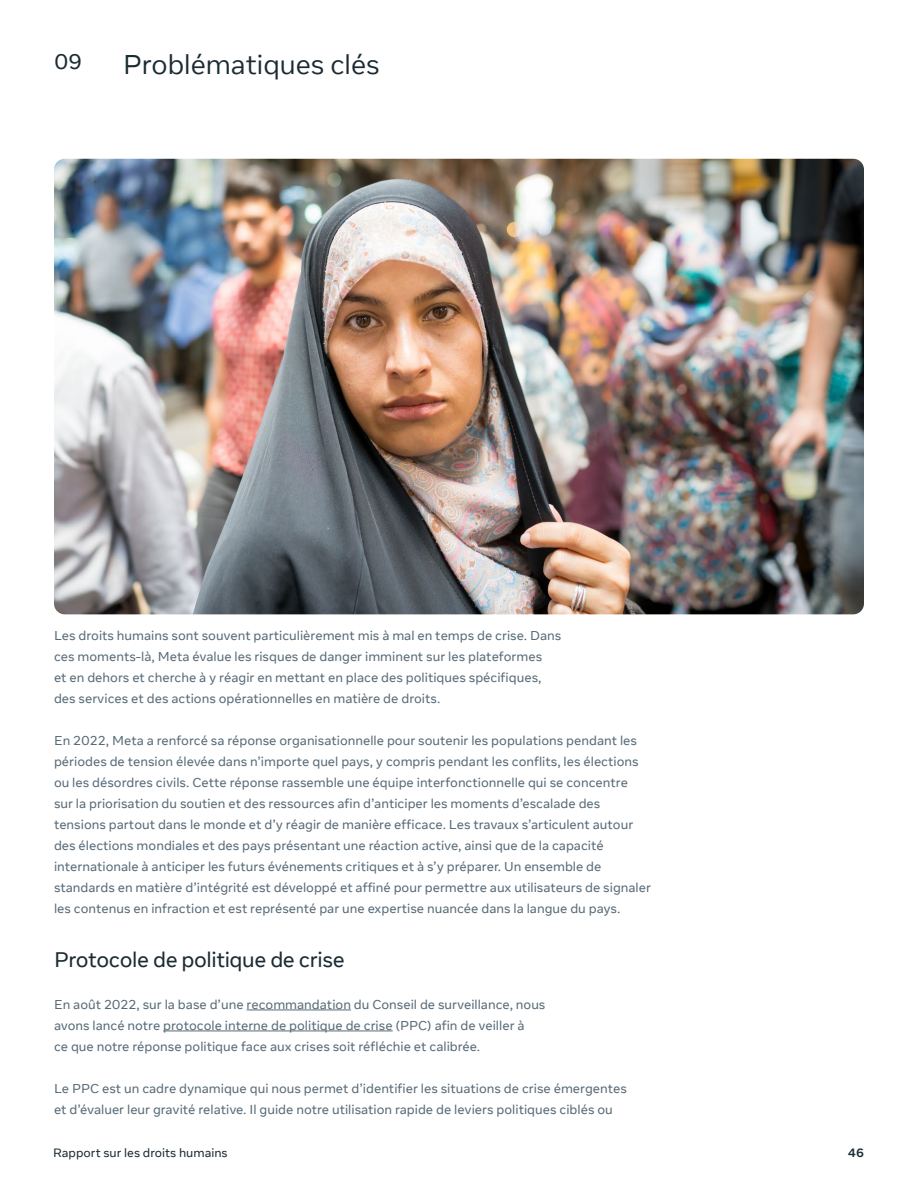
<style>
.page{position:relative;width:918px;height:1188px;background:#fff}
.page>*{position:absolute;margin:0;border:0;box-sizing:border-box;transform-origin:0 0}
.t1{font:300 27px "Optimistic Display";color:#1c2b33}
.t2{font:21px "Optimistic Text";letter-spacing:-.02em;color:#1c2b33}
.P2{font:12.75px/21px "Optimistic Text";color:#586b78}
.t3{font:12px "Optimistic Text";color:#1c2b33}
.t4{font:700 12px "Optimistic Text";color:#1c2b33}
</style>
<div class="page">
<hr style="left:247px;top:1010px;width:104px;height:1px;background:#586b78">
<hr style="left:163px;top:1031px;width:230px;height:1px;background:#586b78">
<img style="left:54px;top:159px;width:810px;height:455px">
<h2 class="t2" style="left:54px;top:49px;width:30px">09</h2>
<h1 class="t1" style="left:123px;top:48px;width:258px">Problématiques clés</h1>
<p class="P2" style="left:54px;top:625px;width:509px">Les droits humains sont souvent particulièrement mis à mal en temps de crise. Dans ces moments-là, Meta évalue les risques de danger imminent sur les plateformes<br>et en dehors et cherche à y réagir en mettant en place des politiques spécifiques, des services et des actions opérationnelles en matière de droits.</p>
<p class="P2" style="left:54px;top:730px;width:599px">En 2022, Meta a renforcé sa réponse organisationnelle pour soutenir les populations pendant les périodes de tension élevée dans n’importe quel pays, y compris pendant les conflits, les élections ou les désordres civils. Cette réponse rassemble une équipe interfonctionnelle qui se concentre<br>sur la priorisation du soutien et des ressources afin d’anticiper les moments d’escalade des tensions partout dans le monde et d’y réagir de manière efficace. Les travaux s’articulent autour des élections mondiales et des pays présentant une réaction active, ainsi que de la capacité internationale à anticiper les futurs événements critiques et à s’y préparer. Un ensemble de standards en matière d’intégrité est développé et affiné pour permettre aux utilisateurs de signaler les contenus en infraction et est représenté par une expertise nuancée dans la langue du pays.</p>
<h2 class="t2" style="left:54px;top:947px;width:292px">Protocole de politique de crise</h2>
<p class="P2" style="left:54px;top:994px;width:493px">En août 2022, sur la base d’une recommandation du Conseil de surveillance, nous avons lancé notre protocole interne de politique de crise (PPC) afin de veiller à<br>ce que notre réponse politique face aux crises soit réfléchie et calibrée.</p>
<p class="P2" style="left:54px;top:1078px;width:574px">Le PPC est un cadre dynamique qui nous permet d’identifier les situations de crise émergentes et d’évaluer leur gravité relative. Il guide notre utilisation rapide de leviers politiques ciblés ou</p>
<h4 class="t3" style="left:53px;top:1146px;width:176px">Rapport sur les droits humains</h4>
<h4 class="t4" style="left:848px;top:1146px;width:18px">46</h4>
</div>
